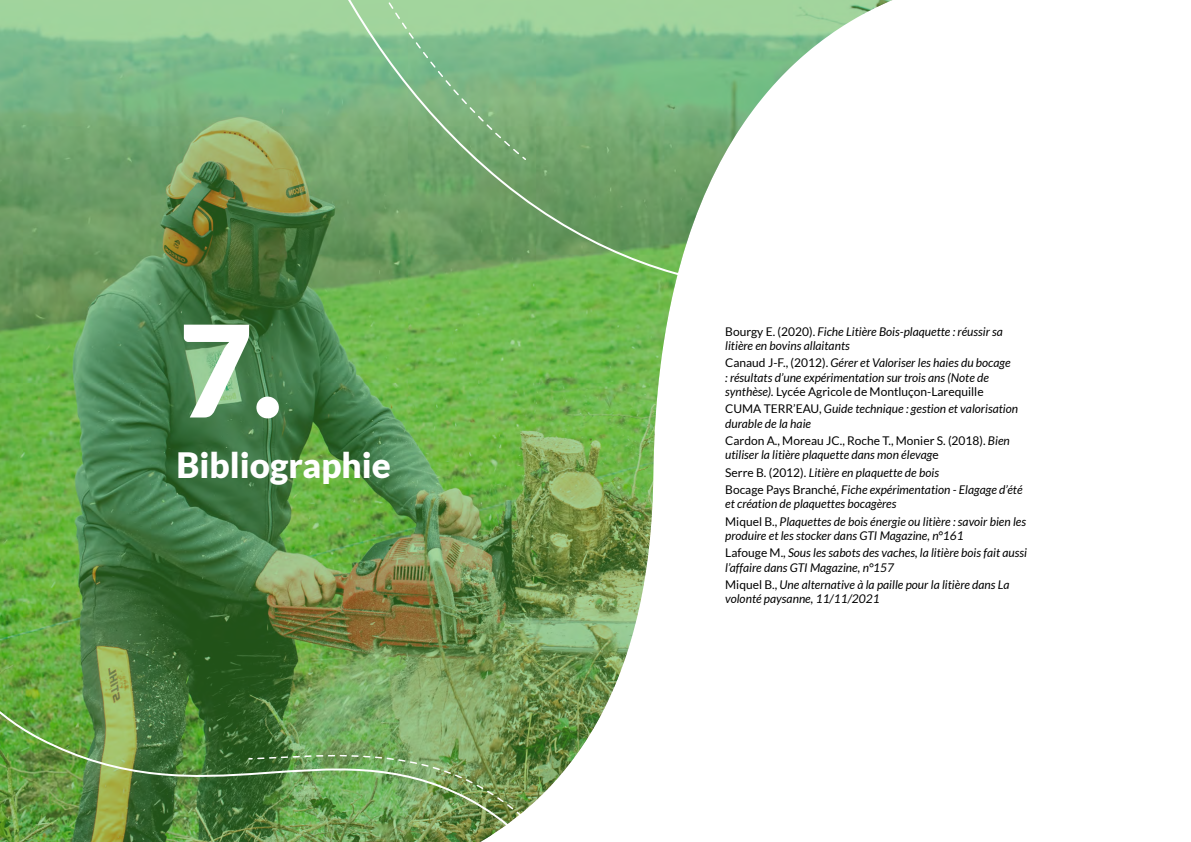
<style>
.page{position:relative;width:1191px;height:842px;background:#fff}
.page>*{position:absolute;margin:0;border:0;box-sizing:border-box;transform-origin:0 0}
.t1{font:900 127.5px "Lato";color:#fff}
.t2{font:900 35px "Lato";color:#fff}
.t3{font:italic 12px/14.4px "Lato";color:#000}
.t4{font:12px/14.4px "Lato";color:#000}
.s1{font-style:normal}
.s2{font-style:italic}
</style>
<div class="page">
<svg style="left:0;top:0;width:665px;height:563px;background:#7fb07a"></svg>
<svg style="left:265px;top:0;width:416px;height:336px;background:#8cb775"></svg>
<svg style="left:286px;top:0;width:606px;height:264px"></svg>
<img style="left:0;top:243px;width:647px;height:599px">
<h1 class="t1" style="left:179px;top:296px;width:106px">7.</h1>
<h2 class="t2" style="left:176px;top:445px;width:216px">Bibliographie</h2>
<p class="t3" style="left:725px;top:324px;width:279px"><span class="s1">Bourgy E. (2020).</span> Fiche Litière Bois-plaquette : réussir sa litière en bovins allaitants</p>
<p class="t3" style="left:725px;top:356px;width:287px"><span class="s1">Canaud J-F., (2012).</span> Gérer et Valoriser les haies du bocage : résultats d’une expérimentation sur trois ans (Note de synthèse). <span class="s1">Lycée Agricole de Montluçon-Larequille</span></p>
<p class="t3" style="left:725px;top:402px;width:294px"><span class="s1">CUMA TERR’EAU,</span> Guide technique : gestion et valorisation durable de la haie</p>
<p class="t4" style="left:725px;top:433px;width:286px">Cardon A., Moreau JC., Roche T., Monier S. (2018). <span class="s2">Bien utiliser la litière plaquette dans mon élevag</span>e</p>
<p class="t3" style="left:725px;top:464px;width:299px;line-height:17.2px"><span class="s1">Serre B. (2012).</span> Litière en plaquette de bois<br><span class="s1">Bocage Pays Branché,</span> Fiche expérimentation - Elagage d’été</p>
<p class="t3" style="left:725px;top:496px;width:302px;line-height:17.2px">et création de plaquettes bocagères<br><span class="s1">Miquel B.,</span> Plaquettes de bois énergie ou litière : savoir bien les</p>
<p class="t3" style="left:725px;top:527px;width:303px;line-height:17.2px">produire et les stocker dans GTI Magazine, n°161<br><span class="s1">Lafouge M.,</span> Sous les sabots des vaches, la litière bois fait aussi</p>
<p class="t3" style="left:725px;top:559px;width:286px;line-height:17.2px">l’affaire dans GTI Magazine, n°157<br><span class="s1">Miquel B.,</span> Une alternative à la paille pour la litière dans La</p>
<p class="t3" style="left:725px;top:592px;width:156px">volonté paysanne, 11/11/2021</p>
</div>
